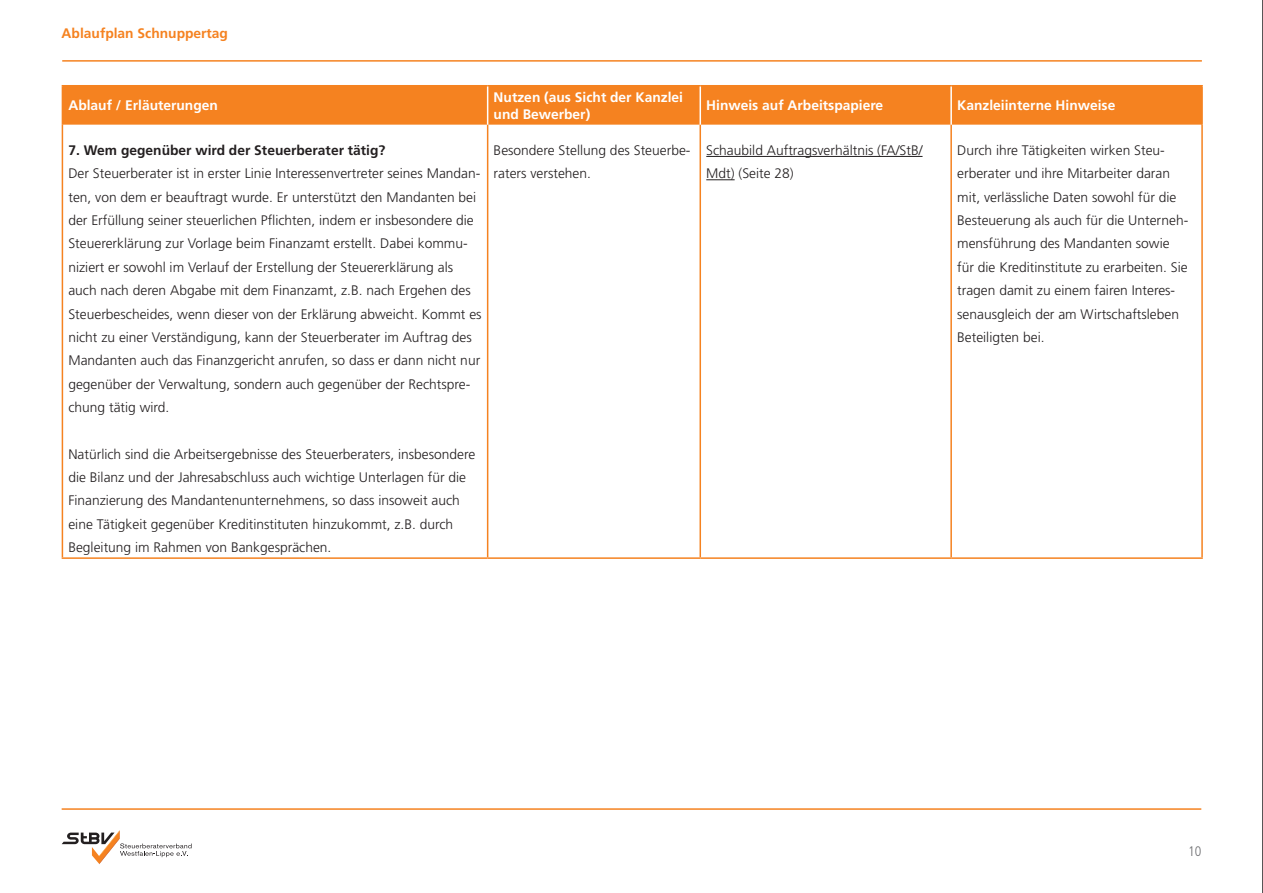
<style>
.page{position:relative;width:1263px;height:893px;background:#fff}
.page>*{position:absolute;margin:0;border:0;box-sizing:border-box;transform-origin:0 0}
.t1{font:300 13.8px/23.4px "Frutiger LT Std";color:#231f20}
.t2{font:700 13.8px/16.5px "Frutiger LT Std";color:#fff}
.t3{font:700 13.8px "Frutiger LT Std";color:#231f20}
.t4{font:700 13.8px "Frutiger LT Std";color:#f58220}
.t5{font:300 condensed 13.8px "Frutiger LT Std";color:#6c6d70}
</style>
<div class="page">
<hr style="left:62px;top:60px;width:1140px;height:2px;background:#f58220">
<hr style="left:62px;top:808px;width:1139px;height:2px;background:#f58220">
<hr style="left:1262px;top:0;width:1px;height:893px;background:#231f20">
<svg style="left:62px;top:830px;width:130px;height:34px"></svg>
<div style="left:63px;top:86px;width:1138px;height:39px;background:#f58220"></div>
<hr style="left:62px;top:85px;width:426px;height:1px;background:#f58220">
<hr style="left:62px;top:86px;width:1px;height:39px;background:#f58220">
<hr style="left:488px;top:85px;width:212px;height:1px;background:#f58220">
<hr style="left:700px;top:85px;width:251px;height:1px;background:#f58220">
<hr style="left:951px;top:85px;width:252px;height:1px;background:#f58220">
<hr style="left:1201px;top:86px;width:2px;height:39px;background:#f58220">
<hr style="left:62px;top:125px;width:1px;height:432px;background:#f58220">
<hr style="left:487px;top:125px;width:1px;height:432px;background:#f58220">
<hr style="left:699px;top:125px;width:2px;height:432px;background:#f58220">
<hr style="left:950px;top:125px;width:2px;height:432px;background:#f58220">
<hr style="left:1201px;top:125px;width:2px;height:432px;background:#f58220">
<hr style="left:62px;top:557px;width:426px;height:2px;background:#f58220">
<hr style="left:488px;top:557px;width:212px;height:2px;background:#f58220">
<hr style="left:700px;top:557px;width:251px;height:2px;background:#f58220">
<hr style="left:951px;top:557px;width:252px;height:2px;background:#f58220">
<hr style="left:487px;top:86px;width:1px;height:39px;background:#fff">
<hr style="left:699px;top:86px;width:2px;height:39px;background:#fff">
<hr style="left:950px;top:86px;width:2px;height:39px;background:#fff">
<hr style="left:706px;top:156px;width:216px;height:1px;background:#231f20">
<svg style="left:706px;top:179px;width:29px;height:1px"></svg>
<p class="t4" style="left:62px;top:25px;width:168px">Ablaufplan Schnuppertag</p>
<p class="t2" style="left:68px;top:97px;width:151px">Ablauf / Erläuterungen</p>
<p class="t2" style="left:494px;top:89px;width:191px">Nutzen (aus Sicht der Kanzlei und Bewerber)</p>
<p class="t2" style="left:706px;top:97px;width:178px">Hinweis auf Arbeitspapiere</p>
<p class="t2" style="left:957px;top:97px;width:160px">Kanzleiinterne Hinweise</p>
<p class="t3" style="left:68px;top:142px;width:319px">7. Wem gegenüber wird der Steuerberater tätig?</p>
<p class="t1" style="left:68px;top:162px;width:415px">Der Steuerberater ist in erster Linie Interessenvertreter seines Mandan&shy;ten, von dem er beauftragt wurde. Er unterstützt den Mandanten bei der Erfüllung seiner steuerlichen Pflichten, indem er insbesondere die Steuererklärung zur Vorlage beim Finanzamt erstellt. Dabei kommu&shy;niziert er sowohl im Verlauf der Erstellung der Steuererklärung als auch nach deren Abgabe mit dem Finanzamt, z.B. nach Ergehen des Steuerbescheides, wenn dieser von der Erklärung abweicht. Kommt es nicht zu einer Verständigung, kann der Steuerberater im Auftrag des Mandanten auch das Finanzgericht anrufen, so dass er dann nicht nur gegenüber der Verwaltung, sondern auch gegenüber der Rechtspre&shy;chung tätig wird.</p>
<p class="t1" style="left:68px;top:442px;width:408px">Natürlich sind die Arbeitsergebnisse des Steuerberaters, insbesondere die Bilanz und der Jahresabschluss auch wichtige Unterlagen für die Finanzierung des Mandantenunternehmens, so dass insoweit auch eine Tätigkeit gegenüber Kreditinstituten hinzukommt, z.B. durch Begleitung im Rahmen von Bankgesprächen.</p>
<p class="t1" style="left:494px;top:139px;width:198px">Besondere Stellung des Steuerbe&shy;raters verstehen.</p>
<p class="t1" style="left:706px;top:139px;width:218px">Schaubild Auftragsverhältnis (FA/StB/<br>Mdt) (Seite 28)</p>
<p class="t1" style="left:957px;top:139px;width:233px">Durch ihre Tätigkeiten wirken Steu&shy;erberater und ihre Mitarbeiter daran mit, verlässliche Daten sowohl für die Besteuerung als auch für die Unterneh&shy;mensführung des Mandanten sowie für die Kreditinstitute zu erarbeiten. Sie tragen damit zu einem fairen Interes&shy;senausgleich der am Wirtschaftsleben Beteiligten bei.</p>
<p class="t5" style="left:1188px;top:843px;width:15px">10</p>
</div>
